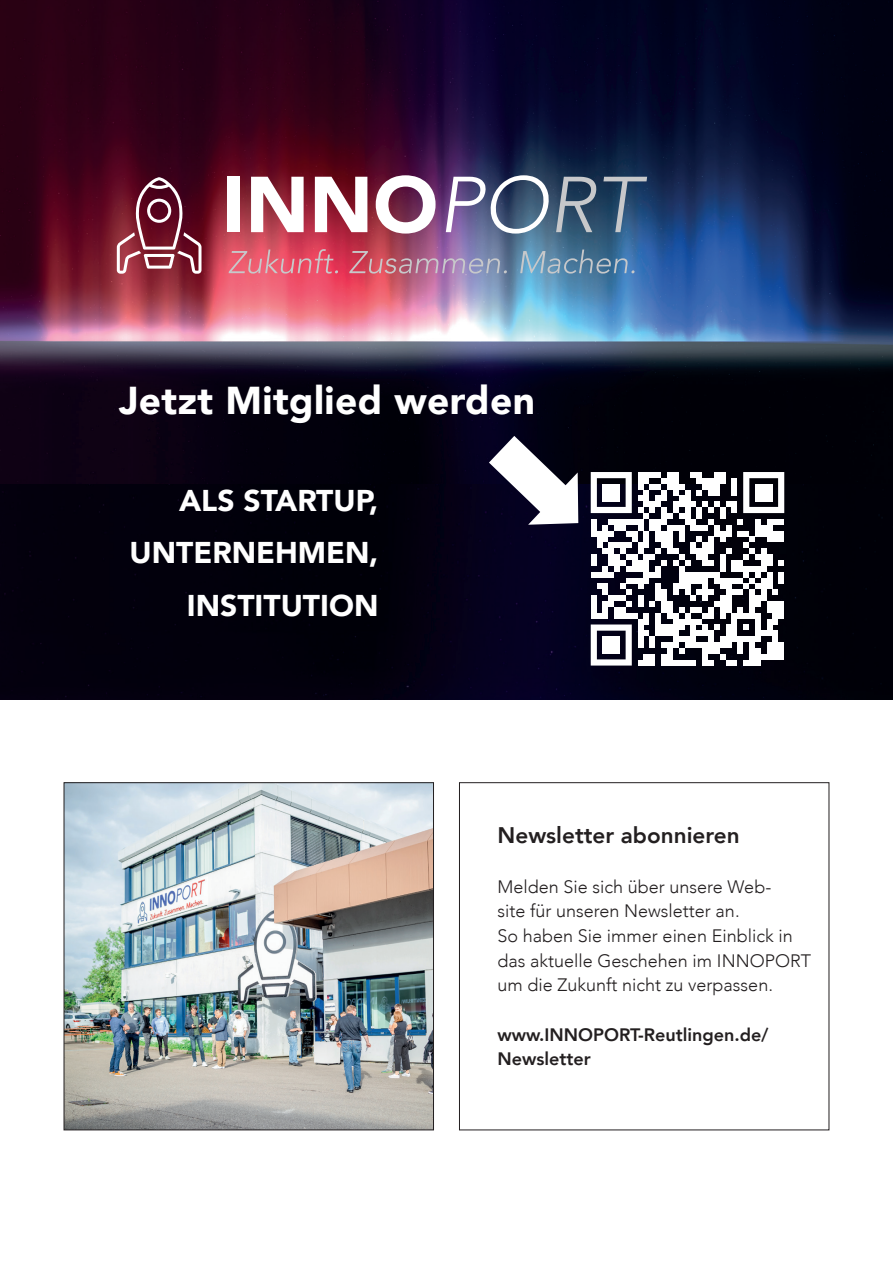
<style>
.page{position:relative;width:893px;height:1263px;background:#fff}
.page>*{position:absolute;margin:0;border:0;box-sizing:border-box;transform-origin:0 0}
._1_Headline__Hypatia_ExtraLight__28pt__0_{font:900 38.85px "Avenir";letter-spacing:.01em;color:#fff}
.t1{font:900 30px "Avenir";color:#fff}
._1_Headline__Hypatia_ExtraLight__28pt__0_-2{font:800 22.5px "Avenir";color:#231f20}
._1_Headline__Hypatia_ExtraLight__28pt__0_-3{font:300 18px/24.6px "Avenir";color:#231f20}
._1_Headline__Hypatia_ExtraLight__28pt__0_-4{font:800 18px "Avenir";color:#231f20}
</style>
<div class="page">
<img style="left:0;top:0;width:893px;height:699px">
<div style="left:228px;top:177px;width:12px;height:55px;background:#fff"></div>
<svg style="left:251px;top:177px;width:53px;height:55px"></svg>
<svg style="left:315px;top:177px;width:52px;height:55px"></svg>
<svg style="left:376px;top:175px;width:60px;height:59px"></svg>
<svg style="left:446px;top:175px;width:103px;height:59px"></svg>
<svg style="left:556px;top:177px;width:40px;height:55px;background:#5c7084"></svg>
<svg style="left:603px;top:177px;width:44px;height:55px;background:#405f7f"></svg>
<svg style="left:229px;top:249px;width:109px;height:25px;background:#e26578"></svg>
<svg style="left:349px;top:251px;width:158px;height:23px;background:#ac7694"></svg>
<svg style="left:520px;top:250px;width:115px;height:24px;background:#638dac"></svg>
<svg style="left:117px;top:177px;width:84px;height:97px;background:#833b4c"></svg>
<svg style="left:489px;top:436px;width:89px;height:89px"></svg>
<img style="left:66px;top:784px;width:366px;height:344px">
<div style="left:64px;top:782px;width:370px;height:348px;border:1px solid #231f20"></div>
<div style="left:459px;top:782px;width:370px;height:348px;border:1px solid #231f20"></div>
<svg style="left:591px;top:472px;width:193px;height:193px"></svg>
<div style="left:602px;top:484px;width:18px;height:17px;background:#fff"></div>
<div style="left:755px;top:484px;width:17px;height:17px;background:#fff"></div>
<div style="left:602px;top:636px;width:18px;height:18px;background:#fff"></div>
<p class="_1_Headline__Hypatia_ExtraLight__28pt__0_" style="left:119px;top:367px;width:417px">Jetzt Mitglied werden</p>
<p class="t1" style="left:179px;top:475px;width:201px">ALS STARTUP,</p>
<p class="t1" style="left:130px;top:527px;width:250px">UNTERNEHMEN,</p>
<p class="t1" style="left:187px;top:580px;width:193px">INSTITUTION</p>
<p class="_1_Headline__Hypatia_ExtraLight__28pt__0_-2" style="left:497px;top:818px;width:244px">Newsletter abonnieren</p>
<p class="_1_Headline__Hypatia_ExtraLight__28pt__0_-3" style="left:497px;top:874px;width:275px">Melden Sie sich über unsere Web&shy;site für unseren Newsletter an.</p>
<p class="_1_Headline__Hypatia_ExtraLight__28pt__0_-3" style="left:497px;top:923px;width:315px">So haben Sie immer einen Einblick in das aktuelle Geschehen im INNOPORT</p>
<p class="_1_Headline__Hypatia_ExtraLight__28pt__0_-3" style="left:497px;top:973px;width:277px">um die Zukunft nicht zu verpassen.</p>
<p class="_1_Headline__Hypatia_ExtraLight__28pt__0_-4" style="left:497px;top:1020px;width:273px">www.INNOPORT-Reutlingen.de/</p>
<p class="_1_Headline__Hypatia_ExtraLight__28pt__0_-4" style="left:497px;top:1045px;width:95px">Newsletter</p>
</div>
